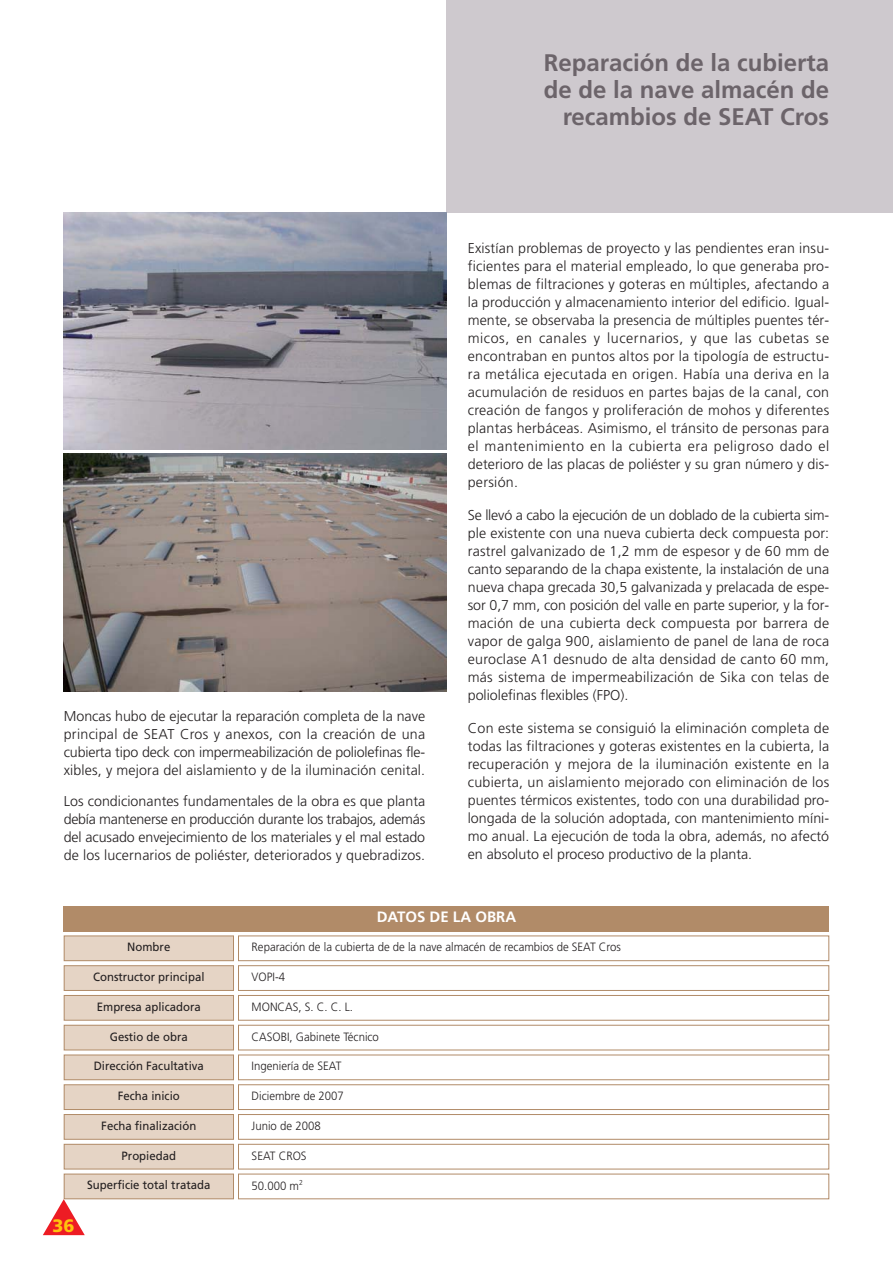
<style>
.page{position:relative;width:893px;height:1263px;background:#fff}
.page>*{position:absolute;margin:0;border:0;box-sizing:border-box;transform-origin:0 0}
.t1{font:700 24px/27px "Frutiger LT Std";color:#6c646a;text-align:right}
.t2{font:900 18px "Frutiger LT Std";color:#ffc20e}
.t3{font:700 15px "Frutiger LT Std";color:#fff}
.t4{font:300 14.25px/18px "Frutiger LT Std";letter-spacing:.01em;color:#231f20;text-align:justify}
.t5{font:300 12px "Frutiger LT Std";color:#231f20;scale:.95 1}
.t6{font:12px "Frutiger LT Std";color:#231f20;scale:.95 1}
.s1{color:#ed1c24}
</style>
<div class="page">
<div style="left:446px;top:0;width:447px;height:213px;background:#cec9ce"></div>
<img style="left:64px;top:454px;width:382px;height:237px">
<div style="left:65px;top:936px;width:168px;height:24px;background:#e5d4c5"></div>
<div style="left:64px;top:935px;width:170px;height:26px;border:1px solid #b18b68"></div>
<div style="left:238px;top:935px;width:591px;height:26px;border:1px solid #b18b68"></div>
<div style="left:65px;top:966px;width:168px;height:24px;background:#e5d4c5"></div>
<div style="left:64px;top:965px;width:170px;height:26px;border:1px solid #b18b68"></div>
<div style="left:238px;top:965px;width:591px;height:26px;border:1px solid #b18b68"></div>
<div style="left:65px;top:996px;width:168px;height:24px;background:#e5d4c5"></div>
<div style="left:64px;top:995px;width:170px;height:25px;border:1px solid #b18b68"></div>
<div style="left:238px;top:995px;width:591px;height:25px;border:1px solid #b18b68"></div>
<div style="left:65px;top:1025px;width:168px;height:24px;background:#e5d4c5"></div>
<div style="left:64px;top:1025px;width:170px;height:25px;border:1px solid #b18b68"></div>
<div style="left:238px;top:1025px;width:591px;height:25px;border:1px solid #b18b68"></div>
<div style="left:65px;top:1055px;width:168px;height:24px;background:#e5d4c5"></div>
<div style="left:64px;top:1054px;width:170px;height:26px;border:1px solid #b18b68"></div>
<div style="left:238px;top:1054px;width:591px;height:26px;border:1px solid #b18b68"></div>
<div style="left:65px;top:1085px;width:168px;height:24px;background:#e5d4c5"></div>
<div style="left:64px;top:1084px;width:170px;height:26px;border:1px solid #b18b68"></div>
<div style="left:238px;top:1084px;width:591px;height:26px;border:1px solid #b18b68"></div>
<div style="left:65px;top:1115px;width:168px;height:24px;background:#e5d4c5"></div>
<div style="left:64px;top:1114px;width:170px;height:26px;border:1px solid #b18b68"></div>
<div style="left:238px;top:1114px;width:591px;height:26px;border:1px solid #b18b68"></div>
<div style="left:65px;top:1145px;width:168px;height:24px;background:#e5d4c5"></div>
<div style="left:64px;top:1144px;width:170px;height:25px;border:1px solid #b18b68"></div>
<div style="left:238px;top:1144px;width:591px;height:25px;border:1px solid #b18b68"></div>
<div style="left:65px;top:1174px;width:168px;height:24px;background:#e5d4c5"></div>
<div style="left:64px;top:1174px;width:170px;height:25px;border:1px solid #b18b68"></div>
<div style="left:238px;top:1174px;width:591px;height:25px;border:1px solid #b18b68"></div>
<div style="left:64px;top:906px;width:765px;height:25px;background:#b18b68"></div>
<img style="left:64px;top:213px;width:382px;height:237px">
<h1 class="t1" style="left:544px;top:51px;width:287px">Reparación de la cubierta de de la nave almacén de recambios de SEAT Cros</h1>
<p class="t4" style="left:64px;top:708px;width:363px">Moncas hubo de ejecutar la reparación completa de la nave principal de SEAT Cros y anexos, con la creación de una cubierta tipo deck con impermeabilización de poliolefinas fle&shy;xibles, y mejora del aislamiento y de la iluminación cenital.</p>
<p class="t4" style="left:64px;top:793px;width:363px">Los condicionantes fundamentales de la obra es que planta debía mantenerse en producción durante los trabajos, además del acusado envejecimiento de los materiales y el mal estado de los lucernarios de poliéster, deteriorados y quebradizos.</p>
<p class="t4" style="left:468px;top:240px;width:363px">Existían problemas de proyecto y las pendientes eran insu&shy;ficientes para el material empleado, lo que generaba pro&shy;blemas de filtraciones y goteras en múltiples, afectando a la producción y almacenamiento interior del edificio. Igual&shy;mente, se observaba la presencia de múltiples puentes tér&shy;micos, en canales y lucernarios, y que las cubetas se encontraban en puntos altos por la tipología de estructu&shy;ra metálica ejecutada en origen. Había una deriva en la acumulación de residuos en partes bajas de la canal, con creación de fangos y proliferación de mohos y diferentes plantas herbáceas. Asimismo, el tránsito de personas para el mantenimiento en la cubierta era peligroso dado el deterioro de las placas de poliéster y su gran número y dis&shy;persión.</p>
<p class="t4" style="left:468px;top:507px;width:363px">Se llevó a cabo la ejecución de un doblado de la cubierta sim&shy;ple existente con una nueva cubierta deck compuesta por: rastrel galvanizado de 1,2 mm de espesor y de 60 mm de canto separando de la chapa existente, la instalación de una nueva chapa grecada 30,5 galvanizada y prelacada de espe&shy;sor 0,7 mm, con posición del valle en parte superior, y la for&shy;mación de una cubierta deck compuesta por barrera de vapor de galga 900, aislamiento de panel de lana de roca euroclase A1 desnudo de alta densidad de canto 60 mm, más sistema de impermeabilización de Sika con telas de poliolefinas flexibles (FPO).</p>
<p class="t4" style="left:468px;top:720px;width:363px">Con este sistema se consiguió la eliminación completa de todas las filtraciones y goteras existentes en la cubierta, la recuperación y mejora de la iluminación existente en la cubierta, un aislamiento mejorado con eliminación de los puentes térmicos existentes, todo con una durabilidad pro&shy;longada de la solución adoptada, con mantenimiento míni&shy;mo anual. La ejecución de toda la obra, además, no afectó en absoluto el proceso productivo de la planta.</p>
<p class="t3" style="left:377px;top:911px;width:141px">DATOS DE LA OBRA</p>
<p class="t6" style="left:127px;top:942px;width:47px">Nombre</p>
<p class="t5" style="left:252px;top:942px;width:390px">Reparación de la cubierta de de la nave almacén de recambios de SEAT Cros</p>
<p class="t6" style="left:93px;top:972px;width:119px">Constructor principal</p>
<p class="t5" style="left:252px;top:972px;width:37px">VOPI-4</p>
<p class="t6" style="left:97px;top:1002px;width:111px">Empresa aplicadora</p>
<p class="t5" style="left:252px;top:1002px;width:108px">MONCAS, S. C. C. L.</p>
<p class="t6" style="left:110px;top:1031px;width:83px">Gestio de obra</p>
<p class="t5" style="left:252px;top:1031px;width:135px">CASOBI, Gabinete Técnico</p>
<p class="t6" style="left:94px;top:1061px;width:117px">Dirección Facultativa</p>
<p class="t5" style="left:252px;top:1061px;width:96px">Ingeniería de SEAT</p>
<p class="t6" style="left:118px;top:1091px;width:67px">Fecha inicio</p>
<p class="t5" style="left:252px;top:1091px;width:99px">Diciembre de 2007</p>
<p class="t6" style="left:101px;top:1121px;width:101px">Fecha finalización</p>
<p class="t5" style="left:252px;top:1121px;width:74px">Junio de 2008</p>
<p class="t6" style="left:122px;top:1151px;width:59px">Propiedad</p>
<p class="t5" style="left:252px;top:1151px;width:59px">SEAT CROS</p>
<p class="t6" style="left:87px;top:1180px;width:132px">Superficie total tratada</p>
<p class="t5" style="left:252px;top:1181px;width:56px">50.000 m<sup>2</sup></p>
<p class="t2" style="left:41px;top:1215px;width:47px"><span class="s1">▲</span>3 6</p>
</div>
